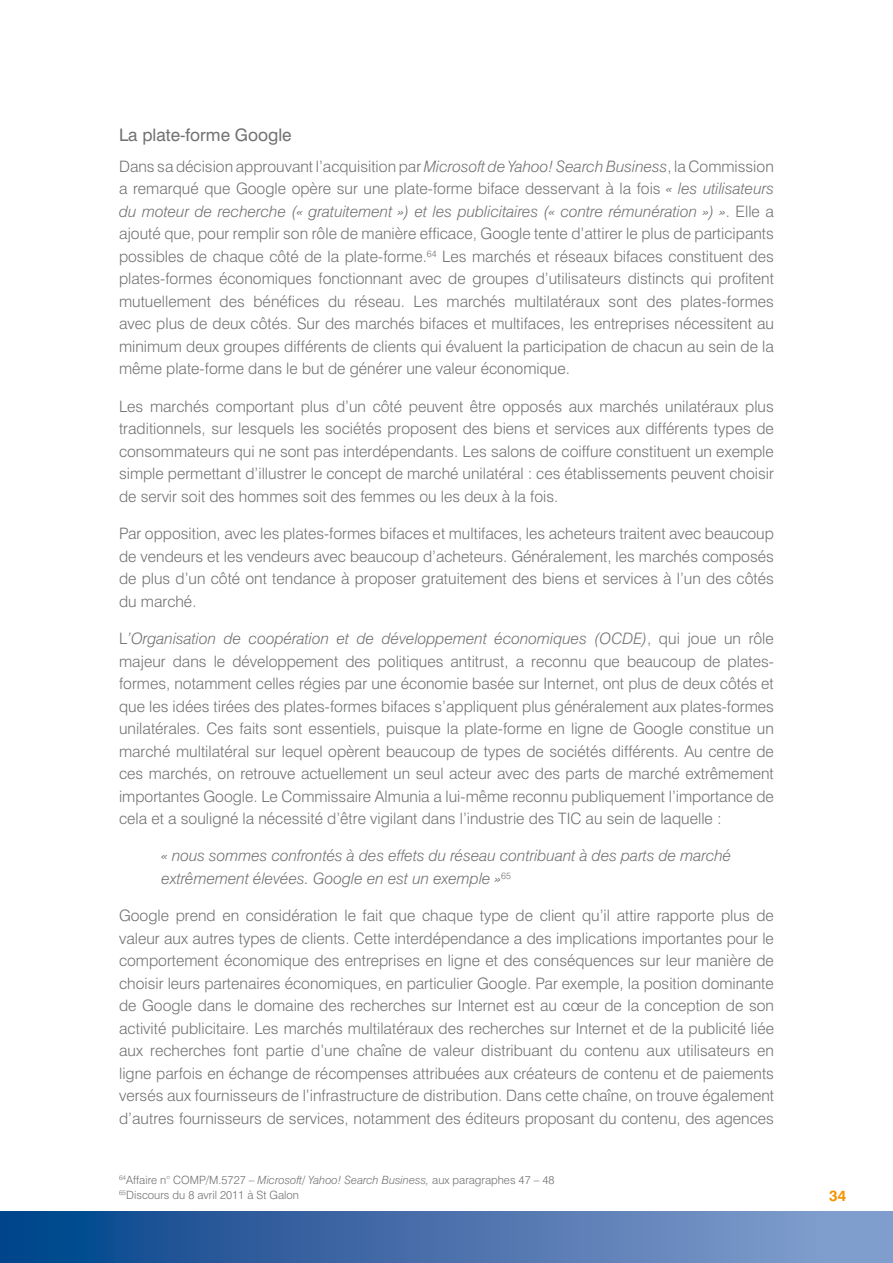
<style>
.page{position:relative;width:893px;height:1263px;background:#fff}
.page>*{position:absolute;margin:0;border:0;box-sizing:border-box;transform-origin:0 0}
.t1{font:17.25px "Swiss 721 BT";color:#707172}
.t2{font:300 15.75px/22.5px "Swiss 721 BT";color:#707172;text-align:justify}
.t3{font:italic 300 15.75px/22.5px "Swiss 721 BT";color:#707172}
.t4{font:700 15px "Swiss 721 BT";color:#f39400}
.t5{font:300 11.4px/15.3px "Swiss 721 BT";color:#707172}
.s1{font-style:italic}
</style>
<div class="page">
<div style="left:0;top:1212px;width:893px;height:51px;background:linear-gradient(to right,#034288,#8ca2d1)"></div>
<p class="t1" style="left:119px;top:124px;width:174px">La plate-forme Google</p>
<p class="t2" style="left:119px;top:155px;width:656px">Dans sa décision approuvant l’acquisition par <span class="s1">Microsoft de Yahoo! Search Business</span>, la Commission a remarqué que Google opère sur une plate-forme biface desservant à la fois <span class="s1">« les utilisateurs du moteur de recherche (« gratuitement ») et les publicitaires (« contre rémunération ») »</span>. Elle a ajouté que, pour remplir son rôle de manière efficace, Google tente d’attirer le plus de participants possibles de chaque côté de la plate-forme.<sup>64</sup> Les marchés et réseaux bifaces constituent des plates-formes économiques fonctionnant avec de groupes d’utilisateurs distincts qui profitent mutuellement des bénéfices du réseau. Les marchés multilatéraux sont des plates-formes avec plus de deux côtés. Sur des marchés bifaces et multifaces, les entreprises nécessitent au minimum deux groupes différents de clients qui évaluent la participation de chacun au sein de la même plate-forme dans le but de générer une valeur économique.</p>
<p class="t2" style="left:119px;top:395px;width:656px">Les marchés comportant plus d’un côté peuvent être opposés aux marchés unilatéraux plus traditionnels, sur lesquels les sociétés proposent des biens et services aux différents types de consommateurs qui ne sont pas interdépendants. Les salons de coiffure constituent un exemple simple permettant d’illustrer le concept de marché unilatéral : ces établissements peuvent choisir de servir soit des hommes soit des femmes ou les deux à la fois.</p>
<p class="t2" style="left:119px;top:522px;width:656px">Par opposition, avec les plates-formes bifaces et multifaces, les acheteurs traitent avec beaucoup de vendeurs et les vendeurs avec beaucoup d’acheteurs. Généralement, les marchés composés de plus d’un côté ont tendance à proposer gratuitement des biens et services à l’un des côtés du marché.</p>
<p class="t2" style="left:119px;top:627px;width:656px">L<span class="s1">’Organisation de coopération et de développement économiques (OCDE)</span>, qui joue un rôle majeur dans le développement des politiques antitrust, a reconnu que beaucoup de plates&shy;formes, notamment celles régies par une économie basée sur Internet, ont plus de deux côtés et que les idées tirées des plates-formes bifaces s’appliquent plus généralement aux plates-formes unilatérales. Ces faits sont essentiels, puisque la plate-forme en ligne de Google constitue un marché multilatéral sur lequel opèrent beaucoup de types de sociétés différents. Au centre de ces marchés, on retrouve actuellement un seul acteur avec des parts de marché extrêmement importantes Google. Le Commissaire Almunia a lui-même reconnu publiquement l’importance de cela et a souligné la nécessité d’être vigilant dans l’industrie des TIC au sein de laquelle :</p>
<p class="t3" style="left:162px;top:844px;width:571px">« nous sommes confrontés à des effets du réseau contribuant à des parts de marché extrêmement élevées. Google en est un exemple »<sup>65</sup></p>
<p class="t2" style="left:119px;top:904px;width:656px">Google prend en considération le fait que chaque type de client qu’il attire rapporte plus de valeur aux autres types de clients. Cette interdépendance a des implications importantes pour le comportement économique des entreprises en ligne et des conséquences sur leur manière de choisir leurs partenaires économiques, en particulier Google. Par exemple, la position dominante de Google dans le domaine des recherches sur Internet est au cœur de la conception de son activité publicitaire. Les marchés multilatéraux des recherches sur Internet et de la publicité liée aux recherches font partie d’une chaîne de valeur distribuant du contenu aux utilisateurs en ligne parfois en échange de récompenses attribuées aux créateurs de contenu et de paiements versés aux fournisseurs de l’infrastructure de distribution. Dans cette chaîne, on trouve également d’autres fournisseurs de services, notamment des éditeurs proposant du contenu, des agences</p>
<p class="t5" style="left:119px;top:1172px;width:437px"><sup>64</sup>Affaire n° COMP/M.5727 – <span class="s1">Microsoft/ Yahoo! Search Business,</span> aux paragraphes 47 – 48<br><sup>65</sup>Discours du 8 avril 2011 à St Galon</p>
<p class="t4" style="left:829px;top:1186px;width:19px">34</p>
</div>
